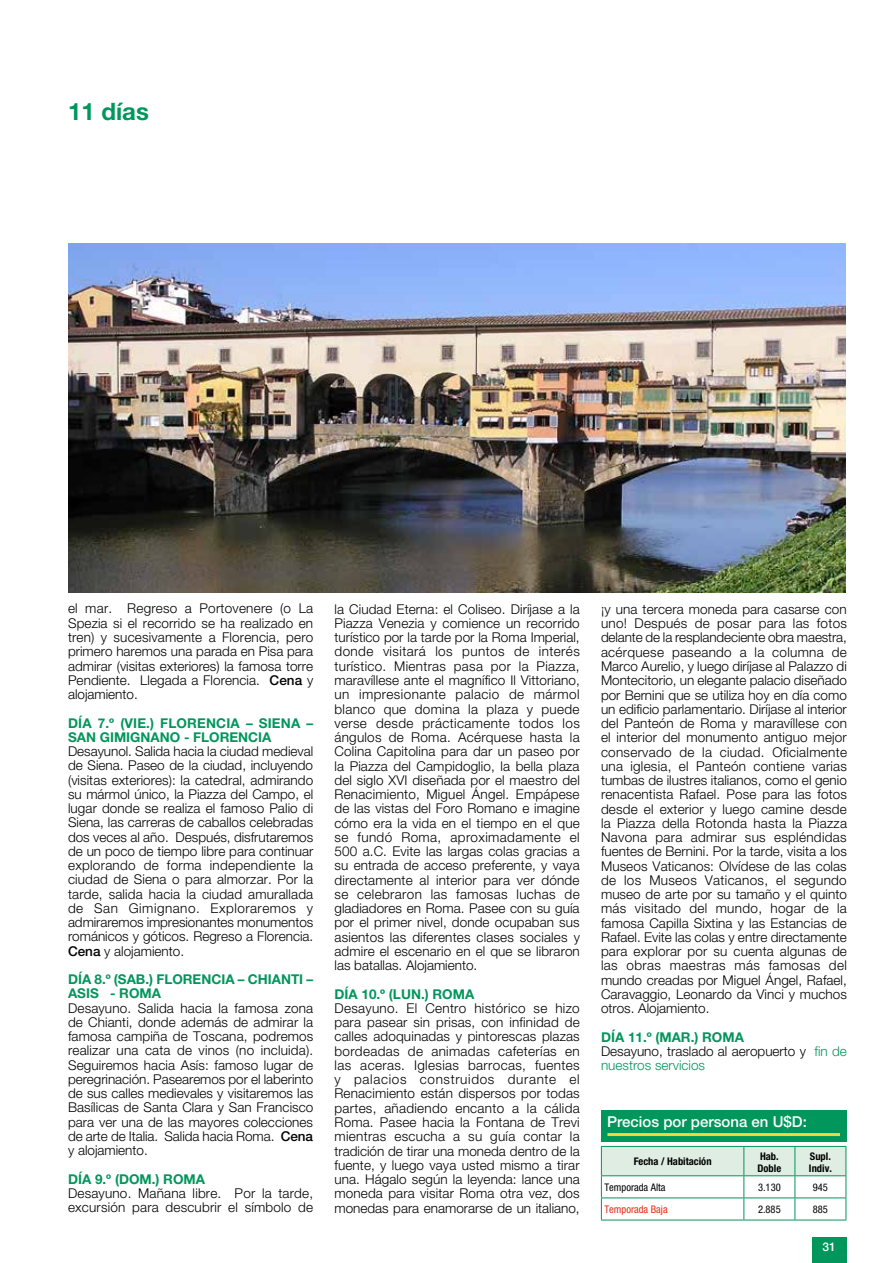
<style>
.page{position:relative;width:893px;height:1263px;background:#fff}
.page>*{position:absolute;margin:0;border:0;box-sizing:border-box;transform-origin:0 0}
.t1{font:700 24px "Helvetica Neue LT Std";color:#00965c}
.t2{font:500 15px "Helvetica Neue LT Std";color:#fff}
.t3{font:300 13.5px/14.2px "Helvetica Neue LT Std";color:#000;text-align:justify}
.t4{font:700 13.5px/14.2px "Helvetica Neue LT Std";color:#00965c}
.t5{font:500 12px "Helvetica Neue LT Std";color:#fff}
.t6{font:700 condensed 10.5px/12px "Helvetica Neue LT Std";color:#000}
.t7{font:condensed 10.5px "Helvetica Neue LT Std";color:#000}
.t8{font:condensed 10.5px "Helvetica Neue LT Std";color:#e52a1b}
.s1{font-weight:500}
.s2{font-weight:700;color:#00965c}
.s3{color:#00965c}
</style>
<div class="page">
<div style="left:812px;top:1237px;width:34px;height:26px;background:#00965c"></div>
<div style="left:601px;top:1110px;width:246px;height:32px;background:#00965c"></div>
<hr style="left:607px;top:1133px;width:233px;height:3px;background:#f5d835">
<svg style="left:601px;top:1146px;width:246px;height:74px"></svg>
<hr style="left:601px;top:1220px;width:143px;height:1px;background:#00965c">
<hr style="left:744px;top:1220px;width:51px;height:1px;background:#00965c">
<hr style="left:795px;top:1220px;width:51px;height:1px;background:#00965c">
<img style="left:68px;top:244px;width:777px;height:348px">
<h1 class="t1" style="left:68px;top:97px;width:82px">11 días</h1>
<p class="t3" style="left:68px;top:601px;width:247px">el mar. Regreso a Portovenere (o La Spezia si el recorrido se ha realizado en tren) y sucesivamente a Florencia, pero primero haremos una parada en Pisa para admirar (visitas exteriores) la famosa torre Pendiente. Llegada a Florencia. <span class="s1">Cena</span> y alojamiento.</p>
<p class="t4" style="left:68px;top:715px;width:247px">DÍA 7.º (VIE.) FLORENCIA – SIENA –<br>SAN GIMIGNANO - FLORENCIA</p>
<p class="t3" style="left:68px;top:744px;width:247px">Desayunol. Salida hacia la ciudad medieval de Siena. Paseo de la ciudad, incluyendo (visitas exteriores): la catedral, admirando su mármol único, la Piazza del Campo, el lugar donde se realiza el famoso Palio di Siena, las carreras de caballos celebradas dos veces al año. Después, disfrutaremos de un poco de tiempo libre para continuar explorando de forma independiente la ciudad de Siena o para almorzar. Por la tarde, salida hacia la ciudad amurallada de San Gimignano. Exploraremos y admiraremos impresionantes monumentos románicos y góticos. Regreso a Florencia.<br><span class="s1">Cena</span> y alojamiento.</p>
<p class="t4" style="left:68px;top:972px;width:247px">DÍA 8.º (SAB.) FLORENCIA – CHIANTI –<br>ASIS - ROMA</p>
<p class="t3" style="left:68px;top:1000px;width:247px">Desayuno. Salida hacia la famosa zona de Chianti, donde además de admirar la famosa campiña de Toscana, podremos realizar una cata de vinos (no incluida).<br>Seguiremos hacia Asís: famoso lugar de peregrinación. Pasearemos por el laberinto de sus calles medievales y visitaremos las Basílicas de Santa Clara y San Francisco para ver una de las mayores colecciones de arte de Italia. Salida hacia Roma. <span class="s1">Cena </span>y alojamiento.</p>
<p class="t4" style="left:68px;top:1171px;width:138px">DÍA 9.º (DOM.) ROMA</p>
<p class="t3" style="left:68px;top:1186px;width:247px">Desayuno. Mañana libre. Por la tarde, excursión para descubrir el símbolo de</p>
<p class="t3" style="left:335px;top:601px;width:247px">la Ciudad Eterna: el Coliseo. Diríjase a la Piazza Venezia y comience un recorrido turístico por la tarde por la Roma Imperial, donde visitará los puntos de interés turístico. Mientras pasa por la Piazza, maravíllese ante el magnífico Il Vittoriano, un impresionante palacio de mármol blanco que domina la plaza y puede verse desde prácticamente todos los ángulos de Roma. Acérquese hasta la Colina Capitolina para dar un paseo por la Piazza del Campidoglio, la bella plaza del siglo XVI diseñada por el maestro del Renacimiento, Miguel Ángel. Empápese de las vistas del Foro Romano e imagine cómo era la vida en el tiempo en el que se fundó Roma, aproximadamente el 500 a.C. Evite las largas colas gracias a su entrada de acceso preferente, y vaya directamente al interior para ver dónde se celebraron las famosas luchas de gladiadores en Roma. Pasee con su guía por el primer nivel, donde ocupaban sus asientos las diferentes clases sociales y admire el escenario en el que se libraron las batallas. Alojamiento.</p>
<p class="t4" style="left:335px;top:986px;width:141px">DÍA 10.º (LUN.) ROMA</p>
<p class="t3" style="left:335px;top:1001px;width:247px">Desayuno. El Centro histórico se hizo para pasear sin prisas, con infinidad de calles adoquinadas y pintorescas plazas bordeadas de animadas cafeterías en las aceras. Iglesias barrocas, fuentes y palacios construidos durante el Renacimiento están dispersos por todas partes, añadiendo encanto a la cálida Roma. Pasee hacia la Fontana de Trevi mientras escucha a su guía contar la tradición de tirar una moneda dentro de la fuente, y luego vaya usted mismo a tirar una. Hágalo según la leyenda: lance una moneda para visitar Roma otra vez, dos monedas para enamorarse de un italiano,</p>
<p class="t3" style="left:601px;top:602px;width:248px">¡y una tercera moneda para casarse con uno! Después de posar para las fotos delante de la resplandeciente obra maestra, acérquese paseando a la columna de Marco Aurelio, y luego diríjase al Palazzo di Montecitorio, un elegante palacio diseñado por Bernini que se utiliza hoy en día como un edificio parlamentario. Diríjase al interior del Panteón de Roma y maravíllese con el interior del monumento antiguo mejor conservado de la ciudad. Oficialmente una iglesia, el Panteón contiene varias tumbas de ilustres italianos, como el genio renacentista Rafael. Pose para las fotos desde el exterior y luego camine desde la Piazza della Rotonda hasta la Piazza Navona para admirar sus espléndidas fuentes de Bernini. Por la tarde, visita a los Museos Vaticanos: Olvídese de las colas de los Museos Vaticanos, el segundo museo de arte por su tamaño y el quinto más visitado del mundo, hogar de la famosa Capilla Sixtina y las Estancias de Rafael. Evite las colas y entre directamente para explorar por su cuenta algunas de las obras maestras más famosas del mundo creadas por Miguel Ángel, Rafael, Caravaggio, Leonardo da Vinci y muchos otros. Alojamiento.</p>
<p class="t3" style="left:601px;top:1029px;width:247px;text-align:left"><span class="s2">DÍA 11.º (MAR.) ROMA<br></span>Desayuno, traslado al aeropuerto y <span class="s3">fin de nuestros servicios</span></p>
<p class="t2" style="left:607px;top:1113px;width:201px">Precios por persona en U$D:</p>
<p class="t6" style="left:634px;top:1155px;width:79px">Fecha / Habitación</p>
<p class="t6" style="left:757px;top:1150px;width:25px">Hab.<br>Doble</p>
<p class="t6" style="left:809px;top:1150px;width:24px">Supl.<br>Indiv.</p>
<p class="t7" style="left:604px;top:1181px;width:63px">Temporada Alta</p>
<p class="t7" style="left:758px;top:1181px;width:24px">3.130</p>
<p class="t7" style="left:813px;top:1181px;width:17px">945</p>
<p class="t8" style="left:604px;top:1203px;width:65px">Temporada Baja</p>
<p class="t7" style="left:758px;top:1203px;width:24px">2.885</p>
<p class="t7" style="left:813px;top:1203px;width:17px">885</p>
<p class="t5" style="left:822px;top:1239px;width:15px">31</p>
</div>
